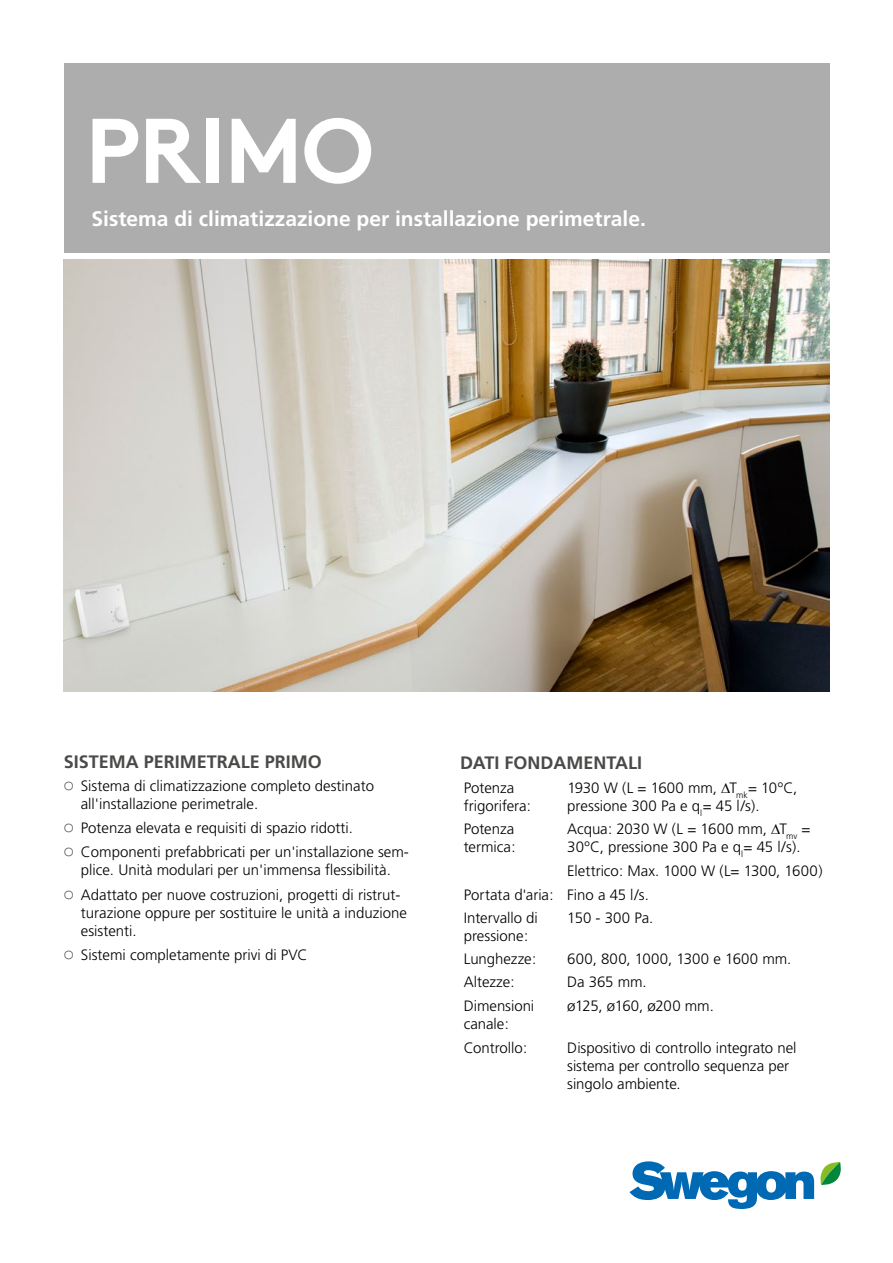
<style>
.page{position:relative;width:893px;height:1263px;background:#fff}
.page>*{position:absolute;margin:0;border:0;box-sizing:border-box;transform-origin:0 0}
.t1{font:700 91.5px "Swegon Brown";letter-spacing:-.015em;color:#fff}
.t2{font:700 21px "Frutiger";color:#fff}
.t3{font:700 18px "Frutiger";color:#4a4a49}
.t4{font:300 15px/18px "Frutiger";color:#000}
.t5{font:300 15px "Frutiger";letter-spacing:-.025em;color:#000}
.s1{font-family:"Nimbus Rom D";font-weight:400;color:#4a4a49}
</style>
<div class="page">
<div style="left:64px;top:64px;width:765px;height:189px;background:#adadad"></div>
<svg style="left:629px;top:1161px;width:212px;height:48px"></svg>
<img style="left:64px;top:260px;width:766px;height:432px">
<h1 class="t1" style="left:85px;top:77px;width:290px">PRIMO</h1>
<h2 class="t2" style="left:92px;top:207px;width:556px">Sistema di climatizzazione per installazione perimetrale.</h2>
<p class="t3" style="left:64px;top:751px;width:260px">SISTEMA PERIMETRALE PRIMO</p>
<p class="t4" style="left:81px;top:777px;width:295px;text-indent:-17px"><span class="s1">○</span> Sistema di climatizzazione completo destinato all'installazione perimetrale.</p>
<p class="t4" style="left:64px;top:819px;width:291px"><span class="s1">○</span> Potenza elevata e requisiti di spazio ridotti.</p>
<p class="t4" style="left:64px;top:843px;width:347px;text-align:center"><span class="s1">○</span> Componenti prefabbricati per un'installazione sem&shy;plice. Unità modulari per un'immensa flessibilità.</p>
<p class="t4" style="left:81px;top:886px;width:328px;text-indent:-17px"><span class="s1">○</span> Adattato per nuove costruzioni, progetti di ristrut&shy;turazione oppure per sostituire le unità a induzione esistenti.</p>
<p class="t4" style="left:64px;top:946px;width:245px"><span class="s1">○</span> Sistemi completamente privi di PVC</p>
<p class="t3" style="left:460px;top:752px;width:184px">DATI FONDAMENTALI</p>
<p class="t4" style="left:464px;top:779px;width:69px">Potenza frigorifera:</p>
<p class="t4" style="left:567px;top:779px;width:231px">1930 W (L = 1600 mm, ∆T<sub>mk</sub>= 10ºC, pressione 300 Pa e q<sub>l</sub>= 45 l/s).</p>
<p class="t4" style="left:464px;top:820px;width:53px">Potenza termica:</p>
<p class="t4" style="left:567px;top:820px;width:245px">Acqua: 2030 W (L = 1600 mm, ∆T<sub>mv</sub> =<br>30ºC, pressione 300 Pa e q<sub>l</sub>= 45 l/s).</p>
<p class="t4" style="left:464px;top:860px;width:360px;line-height:23.2px;text-indent:104px">Elettrico: Max. 1000 W (L= 1300, 1600)<br>Portata d'aria: Fino a 45 l/s.<br>Intervallo di</p>
<p class="t4" style="left:464px;top:927px;width:66px">pressione:</p>
<p class="t4" style="left:567px;top:909px;width:88px">150 - 300 Pa.</p>
<p class="t4" style="left:464px;top:950px;width:74px">Lunghezze:</p>
<p class="t4" style="left:567px;top:950px;width:226px">600, 800, 1000, 1300 e 1600 mm.</p>
<p class="t4" style="left:464px;top:973px;width:52px">Altezze:</p>
<p class="t4" style="left:567px;top:973px;width:81px">Da 365 mm.</p>
<p class="t4" style="left:464px;top:997px;width:72px">Dimensioni canale:</p>
<p class="t5" style="left:567px;top:997px;width:148px">ø125, ø160, ø200 mm.</p>
<p class="t4" style="left:464px;top:1038px;width:65px">Controllo:</p>
<p class="t4" style="left:567px;top:1038px;width:231px">Dispositivo di controllo integrato nel sistema per controllo sequenza per singolo ambiente.</p>
</div>
